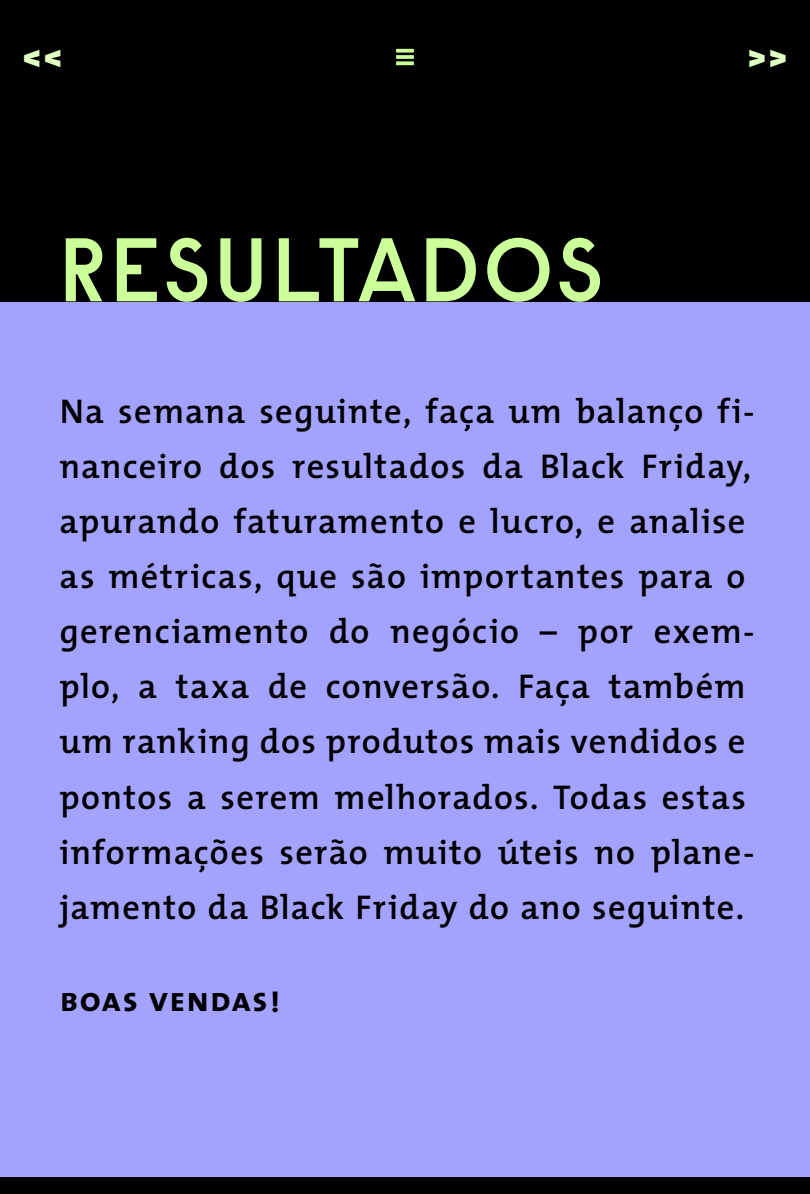
<style>
.page{position:relative;width:810px;height:1194px;background:#fff}
.page>*{position:absolute;margin:0;border:0;box-sizing:border-box;transform-origin:0 0}
.t1{font:600 90px "Raisonne";letter-spacing:.03em;color:#cf9}
.t2{font:600 34.5px/55.1px "The Mix";letter-spacing:.035em;color:#000}
.t3{font:34.5px "The Mix Bold Caps";letter-spacing:.035em;color:#000}
.t4{font:900 30px "Gotham";color:#e0ffc2}
</style>
<div class="page">
<div style="left:0;top:131px;width:810px;height:1063px;background:#a3a3ff"></div>
<div style="left:0;top:0;width:810px;height:301px;background:#000"></div>
<svg style="left:398px;top:49px;width:14px;height:4px"></svg>
<svg style="left:398px;top:55px;width:14px;height:4px"></svg>
<svg style="left:398px;top:61px;width:14px;height:4px"></svg>
<div style="left:0;top:1178px;width:810px;height:16px;background:#000"></div>
<p class="t4" style="left:22px;top:37px;width:42px">&lt;&lt;</p>
<h1 class="t1" style="left:58px;top:212px;width:548px">RESULTADOS</h1>
<p class="t2" style="left:59px;top:382px;width:697px">Na semana seguinte, faça um balanço fi&shy;nanceiro dos resultados da Black Friday, apurando faturamento e lucro, e analise as métricas, que são importantes para o gerenciamento do negócio – por exem&shy;plo, a taxa de conversão. Faça também um ranking dos produtos mais vendidos e pontos a serem melhorados. Todas estas informações serão muito úteis no plane&shy;jamento da Black Friday do ano seguinte.</p>
<p class="t3" style="left:60px;top:970px;width:222px">boas vendas!</p>
</div>
